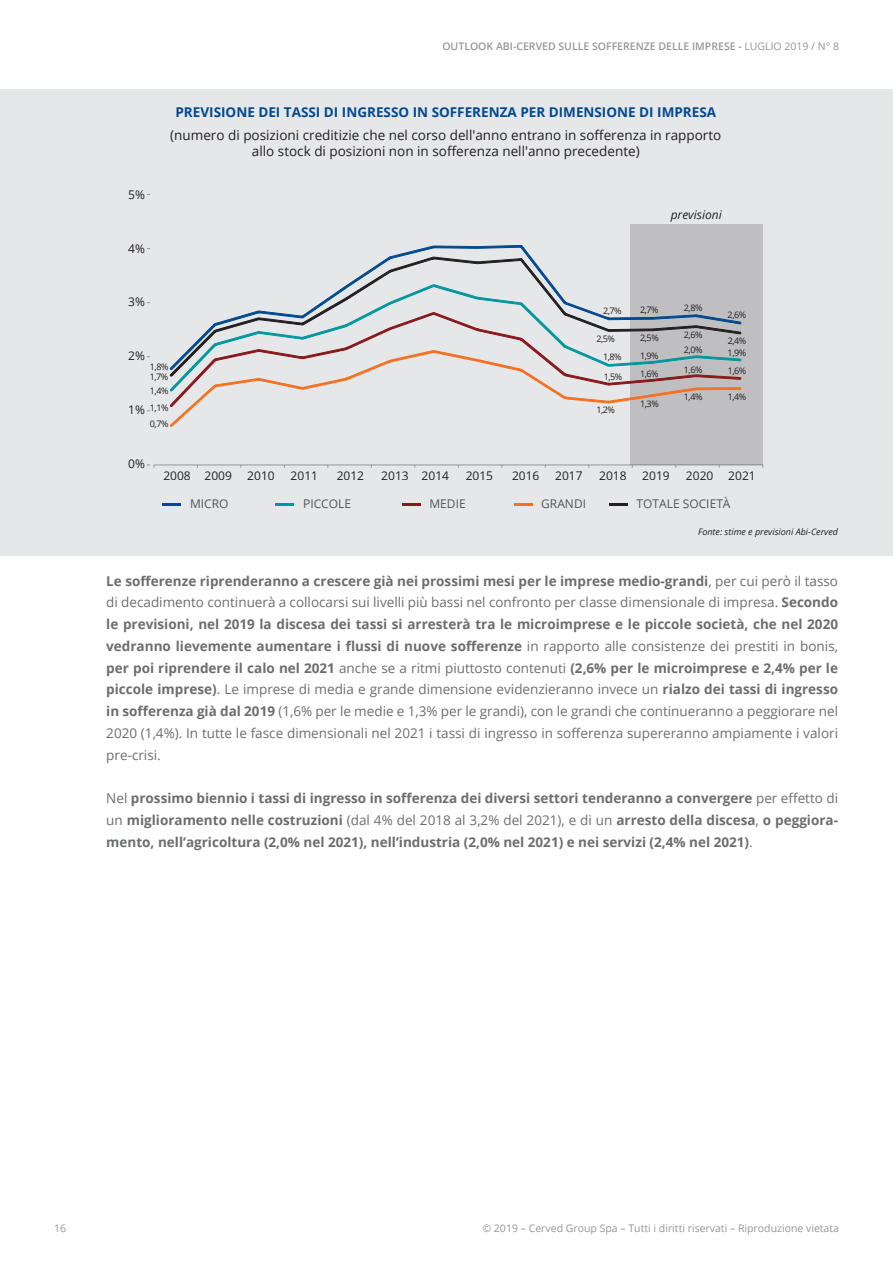
<style>
.page{position:relative;width:893px;height:1263px;background:#fff}
.page>*{position:absolute;margin:0;border:0;box-sizing:border-box;transform-origin:0 0}
.t1{font:13.5px/21.8px "Open Sans";color:#6c6d70;text-align:justify}
.t2{font:700 13.5px/21.8px "Open Sans";color:#6c6d70;text-align:justify}
.t3{font:13.5px "Open Sans";color:#231f20}
.t4{font:700 13.5px "Open Sans";color:#014990}
.t5{font:12px "Open Sans";color:#231f20}
.t6{font:12px "Open Sans";color:#525556}
.t7{font:italic 12px "Open Sans";color:#231f20}
.t8{font:10.5px "Open Sans";color:#989696}
.t9{font:600 10.5px "Open Sans";color:#989696}
.t10{font:9px "Open Sans";color:#231f20}
.t11{font:italic 9px "Open Sans";color:#231f20}
.s1{font-weight:400}
.s2{font-weight:700}
</style>
<div class="page">
<div style="left:0;top:89px;width:893px;height:467px;background:#e6e7e9"></div>
<hr style="left:154px;top:464px;width:609px;height:1px;background:#989a9d">
<div style="left:630px;top:225px;width:133px;height:240px;background:#bfbfc1"></div>
<svg style="left:400px;top:245px;width:129px;height:9px"></svg>
<svg style="left:170px;top:359px;width:572px;height:67px"></svg>
<svg style="left:169px;top:254px;width:572px;height:122px"></svg>
<svg style="left:162px;top:503px;width:19px;height:2px"></svg>
<svg style="left:275px;top:503px;width:19px;height:2px"></svg>
<svg style="left:402px;top:503px;width:19px;height:2px"></svg>
<svg style="left:514px;top:503px;width:18px;height:2px"></svg>
<svg style="left:609px;top:503px;width:19px;height:2px"></svg>
<p class="t9" style="left:442px;top:39px;width:398px">OUTLOOK ABI-CERVED SULLE SOFFERENZE DELLE IMPRESE - <span class="s1">LUGLIO 2019 / N° 8</span></p>
<p class="t5" style="left:128px;top:186px;width:18px">5%</p>
<p class="t5" style="left:128px;top:240px;width:18px">4%</p>
<p class="t5" style="left:128px;top:294px;width:18px">3%</p>
<p class="t4" style="left:176px;top:103px;width:542px">PREVISIONE DEI TASSI DI INGRESSO IN SOFFERENZA PER DIMENSIONE DI IMPRESA</p>
<p class="t3" style="left:170px;top:126px;width:553px">(numero di posizioni creditizie che nel corso dell'anno entrano in sofferenza in rapporto</p>
<p class="t3" style="left:252px;top:142px;width:389px">allo stock di posizioni non in sofferenza nell'anno precedente)</p>
<p class="t7" style="left:671px;top:206px;width:53px">previsioni</p>
<p class="t10" style="left:603px;top:304px;width:20px">2,7%</p>
<p class="t10" style="left:640px;top:304px;width:20px">2,7%</p>
<p class="t10" style="left:684px;top:301px;width:20px">2,8%</p>
<p class="t10" style="left:728px;top:308px;width:20px">2,6%</p>
<p class="t5" style="left:128px;top:348px;width:18px">2%</p>
<p class="t10" style="left:150px;top:360px;width:20px">1,8%</p>
<p class="t10" style="left:150px;top:371px;width:20px">1,7%</p>
<p class="t10" style="left:596px;top:333px;width:20px">2,5%</p>
<p class="t10" style="left:640px;top:332px;width:20px">2,5%</p>
<p class="t10" style="left:684px;top:329px;width:20px">2,6%</p>
<p class="t10" style="left:728px;top:335px;width:20px">2,4%</p>
<p class="t10" style="left:684px;top:344px;width:20px">2,0%</p>
<p class="t10" style="left:728px;top:347px;width:20px">1,9%</p>
<p class="t10" style="left:603px;top:351px;width:20px">1,8%</p>
<p class="t10" style="left:640px;top:350px;width:20px">1,9%</p>
<p class="t10" style="left:604px;top:371px;width:20px">1,5%</p>
<p class="t10" style="left:640px;top:368px;width:20px">1,6%</p>
<p class="t10" style="left:684px;top:363px;width:20px">1,6%</p>
<p class="t10" style="left:728px;top:365px;width:20px">1,6%</p>
<p class="t10" style="left:150px;top:385px;width:20px">1,4%</p>
<p class="t10" style="left:150px;top:401px;width:20px">1,1%</p>
<p class="t5" style="left:128px;top:402px;width:18px">1%</p>
<p class="t10" style="left:596px;top:404px;width:20px">1,2%</p>
<p class="t10" style="left:640px;top:397px;width:20px">1,3%</p>
<p class="t10" style="left:684px;top:390px;width:20px">1,4%</p>
<p class="t10" style="left:728px;top:390px;width:20px">1,4%</p>
<p class="t10" style="left:150px;top:418px;width:20px">0,7%</p>
<p class="t5" style="left:128px;top:455px;width:18px">0%</p>
<p class="t5" style="left:163px;top:467px;width:70px">2008 2009</p>
<p class="t5" style="left:247px;top:467px;width:29px">2010</p>
<p class="t5" style="left:291px;top:467px;width:29px">2011</p>
<p class="t5" style="left:337px;top:467px;width:29px">2012</p>
<p class="t5" style="left:381px;top:467px;width:69px">2013 2014</p>
<p class="t5" style="left:466px;top:467px;width:29px">2015</p>
<p class="t5" style="left:512px;top:467px;width:29px">2016</p>
<p class="t5" style="left:555px;top:467px;width:29px">2017</p>
<p class="t5" style="left:599px;top:467px;width:29px">2018</p>
<p class="t5" style="left:642px;top:467px;width:29px">2019</p>
<p class="t5" style="left:686px;top:467px;width:71px">2020 2021</p>
<p class="t6" style="left:190px;top:495px;width:40px">MICRO</p>
<p class="t6" style="left:303px;top:495px;width:49px">PICCOLE</p>
<p class="t6" style="left:429px;top:495px;width:38px">MEDIE</p>
<p class="t6" style="left:541px;top:495px;width:46px">GRANDI</p>
<p class="t6" style="left:637px;top:495px;width:95px">TOTALE SOCIETÀ</p>
<p class="t11" style="left:698px;top:526px;width:141px">Fonte: stime e previsioni Abi-Cerved</p>
<p class="t1" style="left:106px;top:569px;width:733px"><span class="s2">Le sofferenze riprenderanno a crescere già nei prossimi mesi per le imprese medio-grandi</span>, per cui però il tasso di decadimento continuerà a collocarsi sui livelli più bassi nel confronto per classe dimensionale di impresa. <span class="s2">Secondo le previsioni, nel 2019 la discesa dei tassi si arresterà tra le microimprese e le piccole società, che nel 2020 vedranno lievemente aumentare i flussi di nuove sofferenze</span> in rapporto alle consistenze dei prestiti in bonis, <span class="s2">per poi riprendere il calo nel 2021</span> anche se a ritmi piuttosto contenuti <span class="s2">(2,6% per le microimprese e 2,4% per le piccole imprese)</span>. Le imprese di media e grande dimensione evidenzieranno invece un <span class="s2">rialzo dei tassi di ingresso in sofferenza già dal 2019</span> (1,6% per le medie e 1,3% per le grandi), con le grandi che continueranno a peggiorare nel 2020 (1,4%). In tutte le fasce dimensionali nel 2021 i tassi di ingresso in sofferenza supereranno ampiamente i valori pre-crisi.</p>
<p class="t2" style="left:106px;top:787px;width:733px"><span class="s1">Nel</span> prossimo biennio i tassi di ingresso in sofferenza dei diversi settori tenderanno a convergere <span class="s1">per effetto di un</span> miglioramento nelle costruzioni <span class="s1">(dal 4% del 2018 al 3,2% del 2021), e di un</span> arresto della discesa<span class="s1">,</span> o peggiora&shy;mento, nell’agricoltura (2,0% nel 2021), nell’industria (2,0% nel 2021) e nei servizi (2,4% nel 2021)<span class="s1">.</span></p>
<p class="t8" style="left:54px;top:1221px;width:14px">16</p>
<p class="t8" style="left:482px;top:1221px;width:358px">© 2019 – Cerved Group Spa – Tutti i diritti riservati – Riproduzione vietata</p>
</div>
